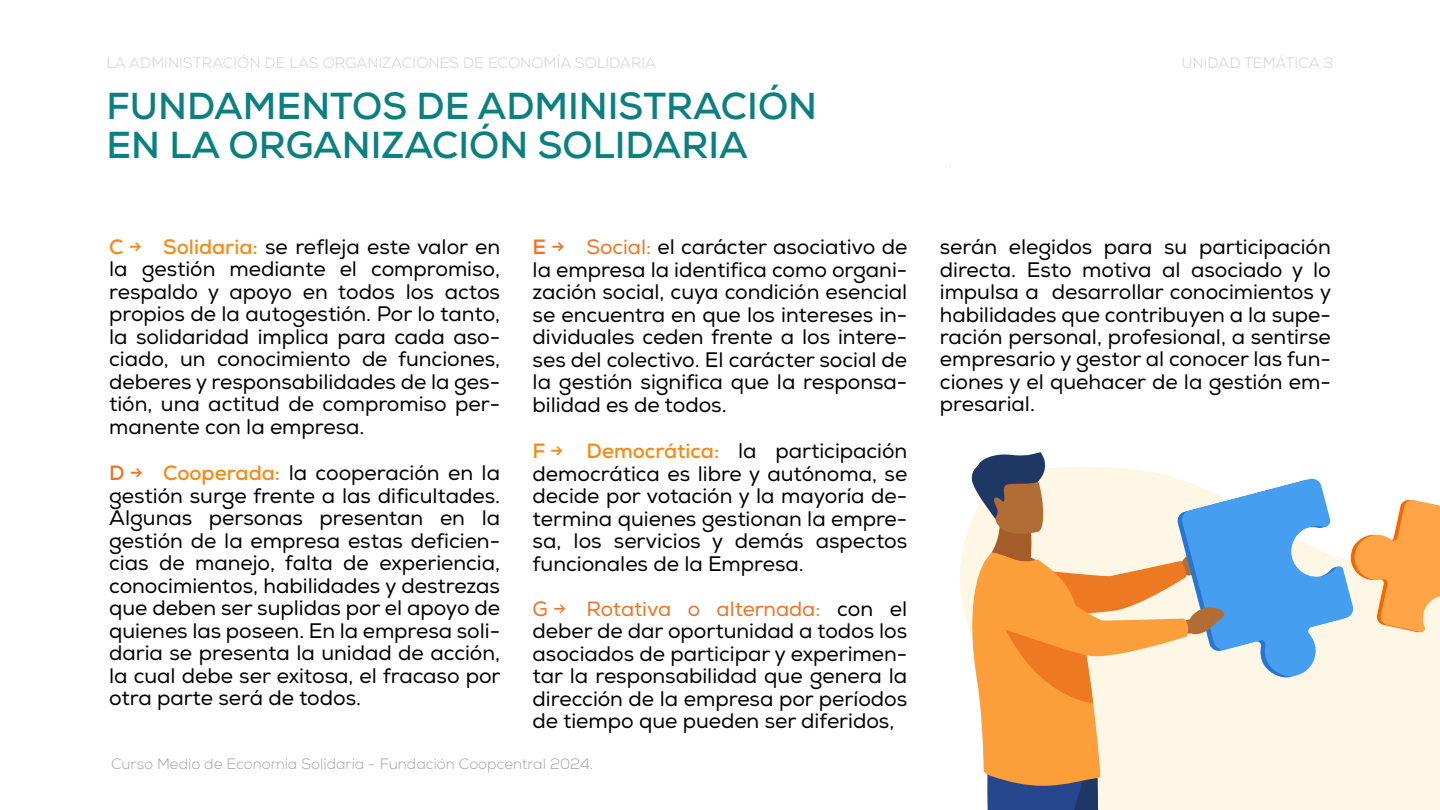
<style>
.page{position:relative;width:1440px;height:810px;background:#fff}
.page>*{position:absolute;margin:0;border:0;box-sizing:border-box;transform-origin:0 0}
.t1{font:700 37.5px/39px "Nexa";color:#0b8081}
.t2{font:21px/22.5px "Nexa";color:#000;text-align:justify}
.t3{font:20.62px "Nexa";color:#f37120}
.t4{font:300 15px "Nexa";color:#d1d1d1}
.t5{font:300 15px "Nexa";color:#a2a2a2}
.s1{font-weight:700;font-size:20.62px;color:#fc8812}
.s2{font-weight:700;font-size:20.62px;color:#f37120}
.s3{font-size:20.62px;color:#f37120}
.s4{font-size:21px;color:#000}
</style>
<div class="page">
<svg style="left:960px;top:452px;width:480px;height:358px;background:#decebc"></svg>
<p class="t4" style="left:106px;top:54px;width:551px">LA ADMINISTRACIÓN DE LAS ORGANIZACIONES DE ECONOMÍA SOLIDARIA</p>
<p class="t4" style="left:1182px;top:54px;width:153px">UNIDAD TEMÁTICA 3</p>
<h1 class="t1" style="left:106px;top:87px;width:712px">FUNDAMENTOS DE ADMINISTRACIÓN<br>EN LA ORGANIZACIÓN SOLIDARIA</h1>
<p class="t2" style="left:109px;top:236px;width:393px"><span class="s1">C → Solidaria:</span> se refleja este valor en la gestión mediante el compromiso, respaldo y apoyo en todos los actos propios de la autogestión. Por lo tanto, la solidaridad implica para cada aso&shy;ciado, un conocimiento de funciones, deberes y responsabilidades de la ges&shy;tión, una actitud de compromiso per&shy;manente con la empresa.</p>
<p class="t2" style="left:109px;top:462px;width:393px"><span class="s2">D →</span> <span class="s1">Cooperada:</span> la cooperación en la gestión surge frente a las dificultades.<br>Algunas personas presentan en la gestión de la empresa estas deficien&shy;cias de manejo, falta de experiencia, conocimientos, habilidades y destrezas que deben ser suplidas por el apoyo de quienes las poseen. En la empresa soli&shy;daria se presenta la unidad de acción, la cual debe ser exitosa, el fracaso por otra parte será de todos.</p>
<p class="t2" style="left:533px;top:236px;width:376px"><span class="s2">E →</span> <span class="s3">Social:</span> el carácter asociativo de la empresa la identifica como organi&shy;zación social, cuya condición esencial se encuentra en que los intereses in&shy;dividuales ceden frente a los intere&shy;ses del colectivo. El carácter social de la gestión significa que la responsa&shy;bilidad es de todos.</p>
<p class="t2" style="left:533px;top:440px;width:376px"><span class="s1">F → Democrática:</span> la participación democrática es libre y autónoma, se decide por votación y la mayoría de&shy;termina quienes gestionan la empre&shy;sa, los servicios y demás aspectos funcionales de la Empresa.</p>
<p class="t3" style="left:533px;top:596px;width:376px">G → Rotativa o alternada: <span class="s4">con el</span></p>
<p class="t2" style="left:533px;top:620px;width:376px">deber de dar oportunidad a todos los asociados de participar y experimen&shy;tar la responsabilidad que genera la dirección de la empresa por períodos de tiempo que pueden ser diferidos,</p>
<p class="t5" style="left:111px;top:755px;width:484px">Curso Medio de Economía Solidaria - Fundación Coopcentral 2024.</p>
<p class="t2" style="left:940px;top:236px;width:393px">serán elegidos para su participación directa. Esto motiva al asociado y lo impulsa a desarrollar conocimientos y habilidades que contribuyen a la supe&shy;ración personal, profesional, a sentirse empresario y gestor al conocer las fun&shy;ciones y el quehacer de la gestión em&shy;presarial.</p>
</div>
